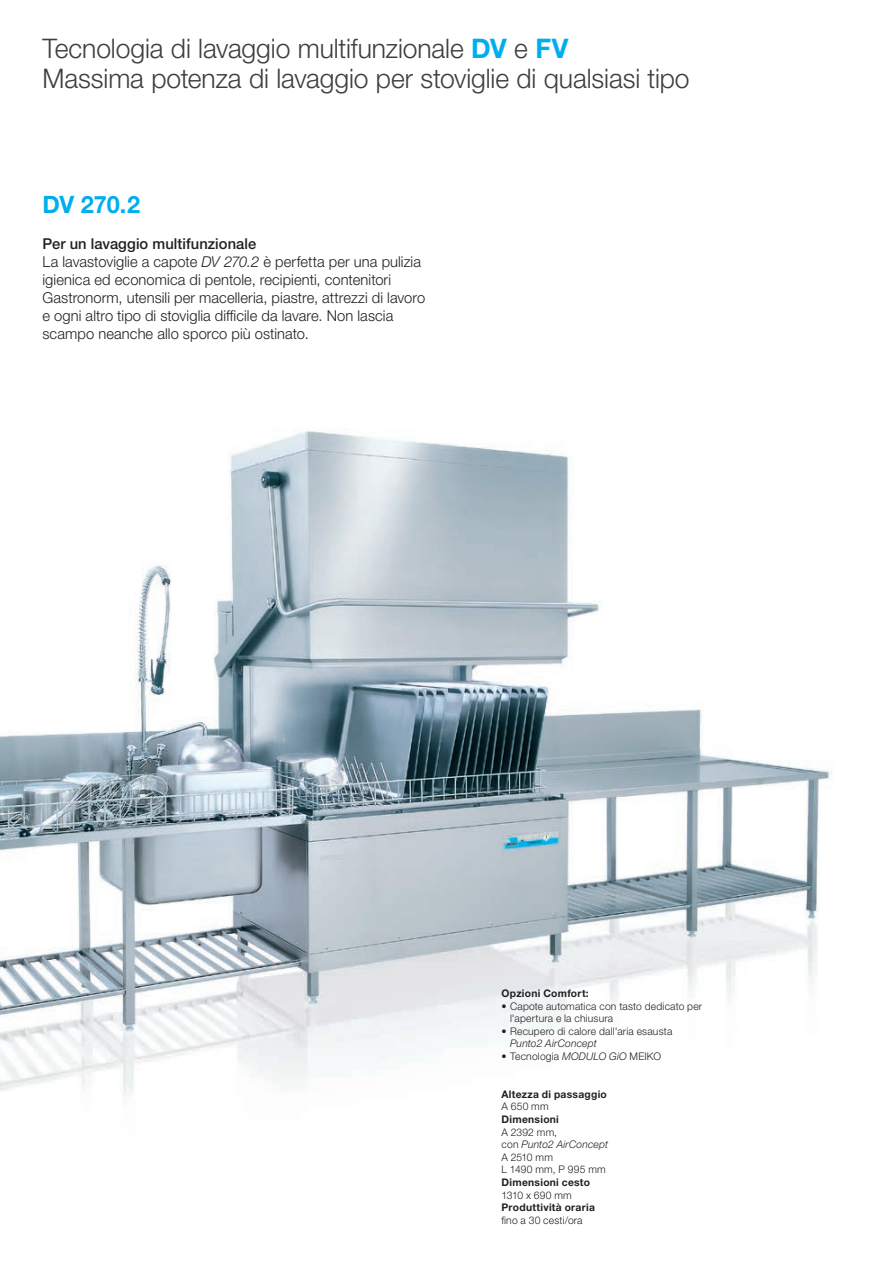
<style>
.page{position:relative;width:893px;height:1263px;background:#fff}
.page>*{position:absolute;margin:0;border:0;box-sizing:border-box;transform-origin:0 0}
.t1{font:300 27px/30px "Helvetica Neue LTW1 G";letter-spacing:-.005em;color:#3e3e3f}
.t2{font:700 24px "Helvetica Neue LTW1 G";color:#00aeef}
.t3{font:300 15px/18px "Helvetica Neue LTW1 G";letter-spacing:.005em;color:#231f20}
.t4{font:300 10.5px/12.6px "Helvetica Neue LTW1 G";letter-spacing:.02em;color:#231f20}
.t5{font:700 10.5px "Helvetica Neue LTW1 G";letter-spacing:.025em;color:#231f20}
.t6{font:italic 300 10.5px "Helvetica Neue LTW1 G";letter-spacing:.015em;color:#231f20}
.t7{font:300 10.5px "Helvetica Neue LTW1 G";letter-spacing:-.005em;color:#231f20}
.s1{font-weight:700;color:#00aeef}
.s2{font-weight:500}
.s3{font-style:italic}
</style>
<div class="page">
<img style="left:0;top:431px;width:832px;height:664px">
<h1 class="t1" style="left:43px;top:33px;width:648px">Tecnologia di lavaggio multifunzionale <span class="s1">DV</span> e <span class="s1">FV<br></span>Massima potenza di lavaggio per stoviglie di qualsiasi tipo</h1>
<h2 class="t2" style="left:43px;top:190px;width:99px">DV 270.2</h2>
<p class="t3" style="left:43px;top:235px;width:384px"><span class="s2">Per un lavaggio multifunzionale<br></span>La lavastoviglie a capote <span class="s3">DV 270.2</span> è perfetta per una pulizia igienica ed economica di pentole, recipienti, contenitori Gastronorm, utensili per macelleria, piastre, attrezzi di lavoro e ogni altro tipo di stoviglia difficile da lavare. Non lascia scampo neanche allo sporco più ostinato.</p>
<p class="t5" style="left:502px;top:987px;width:89px">Opzioni Comfort:</p>
<p class="t4" style="left:510px;top:999px;width:194px;text-indent:-9px">• Capote automatica con tasto dedicato per l'apertura e la chiusura</p>
<p class="t4" style="left:502px;top:1025px;width:172px">• Recupero di calore dall'aria esausta</p>
<p class="t6" style="left:510px;top:1037px;width:88px">Punto2 AirConcept</p>
<p class="t4" style="left:502px;top:1050px;width:161px">• Tecnologia <span class="s3">MODULO GiO</span> MEIKO</p>
<p class="t5" style="left:502px;top:1088px;width:107px">Altezza di passaggio</p>
<p class="t4" style="left:502px;top:1100px;width:49px">A 650 mm</p>
<p class="t5" style="left:502px;top:1113px;width:59px">Dimensioni</p>
<p class="t4" style="left:502px;top:1125px;width:108px">A 2392 mm,<br>con <span class="s3">Punto2 AirConcept<br></span>A 2510 mm<br>L 1490 mm, P 995 mm</p>
<p class="t5" style="left:502px;top:1176px;width:90px">Dimensioni cesto</p>
<p class="t7" style="left:502px;top:1188px;width:72px">1310 x 690 mm</p>
<p class="t5" style="left:502px;top:1201px;width:95px">Produttività oraria</p>
<p class="t4" style="left:502px;top:1214px;width:83px">fino a 30 cesti/ora</p>
</div>
